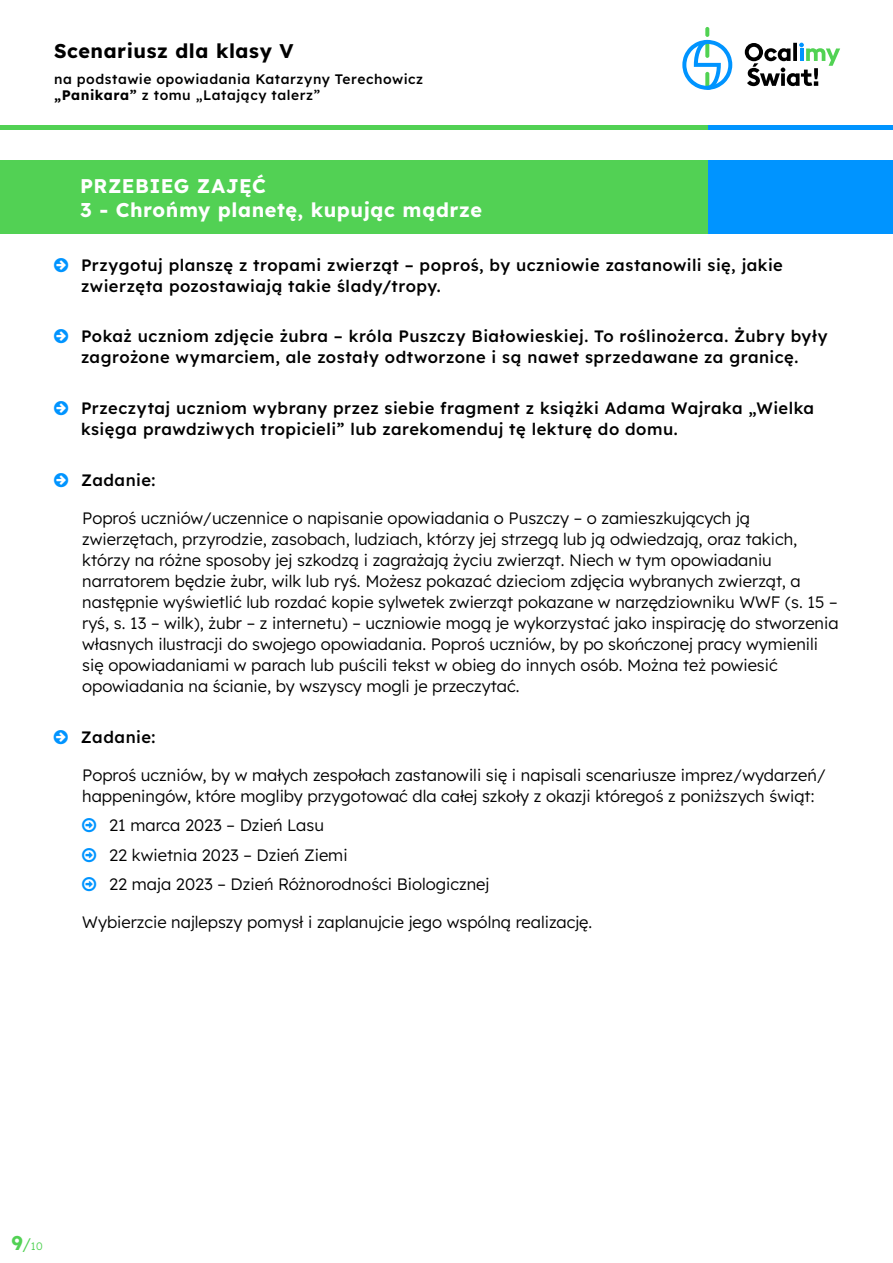
<style>
.page{position:relative;width:893px;height:1263px;background:#fff}
.page>*{position:absolute;margin:0;border:0;box-sizing:border-box;transform-origin:0 0}
.t1{font:700 19.8px/23.7px "Lexend";letter-spacing:.025em;color:#fff}
.t2{font:700 19.8px "Lexend";letter-spacing:.03em;color:#000}
.t3{font:300 16.5px/21px "Lexend";color:#000}
.t4{font:500 16.5px/21px "Lexend";letter-spacing:.03em;color:#000}
.t5{font:500 13.8px/16.5px "Lexend";letter-spacing:.035em;color:#000}
.t6{font:300 10.8px "Lexend";color:#52d154}
.s1{font-weight:700}
.s2{font-weight:700;font-size:19.8px}
.s3{font-size:16.8px}
</style>
<div class="page">
<div style="left:0;top:125px;width:893px;height:5px;background:#52d154"></div>
<div style="left:708px;top:125px;width:185px;height:5px;background:#0094ff"></div>
<svg style="left:705px;top:27px;width:4px;height:10px"></svg>
<svg style="left:682px;top:40px;width:50px;height:50px"></svg>
<svg style="left:745px;top:43px;width:95px;height:43px"></svg>
<div style="left:0;top:160px;width:893px;height:74px;background:#52d154"></div>
<div style="left:708px;top:160px;width:185px;height:74px;background:#0094ff"></div>
<p class="t2" style="left:54px;top:37px;width:241px">Scenariusz dla klasy V</p>
<p class="t5" style="left:54px;top:70px;width:371px">na podstawie opowiadania Katarzyny Terechowicz <span class="s1">„Panikara”</span> z tomu „Latający talerz”</p>
<p class="t1" style="left:80px;top:173px;width:403px">PRZEBIEG ZAJĘĆ<br>3 - Chrońmy planetę, kupując mądrze</p>
<p class="t4" style="left:81px;top:253px;width:703px">Przygotuj planszę z tropami zwierząt – poproś, by uczniowie zastanowili się, jakie zwierzęta pozostawiają takie ślady/tropy.</p>
<p class="t4" style="left:81px;top:325px;width:748px">Pokaż uczniom zdjęcie żubra – króla Puszczy Białowieskiej. To roślinożerca. Żubry były zagrożone wymarciem, ale zostały odtworzone i są nawet sprzedawane za granicę.</p>
<p class="t4" style="left:81px;top:397px;width:735px">Przeczytaj uczniom wybrany przez siebie fragment z książki Adama Wajraka „Wielka księga prawdziwych tropicieli” lub zarekomenduj tę lekturę do domu.</p>
<p class="t4" style="left:81px;top:468px;width:76px">Zadanie:</p>
<p class="t3" style="left:82px;top:507px;width:758px">Poproś uczniów/uczennice o napisanie opowiadania o Puszczy – o zamieszkujących ją zwierzętach, przyrodzie, zasobach, ludziach, którzy jej strzegą lub ją odwiedzają, oraz takich, którzy na różne sposoby jej szkodzą i zagrażają życiu zwierząt. Niech w tym opowiadaniu narratorem będzie żubr, wilk lub ryś. Możesz pokazać dzieciom zdjęcia wybranych zwierząt, a następnie wyświetlić lub rozdać kopie sylwetek zwierząt pokazane w narzędziowniku WWF (s. 15 – ryś, s. 13 – wilk), żubr – z internetu) – uczniowie mogą je wykorzystać jako inspirację do stworzenia własnych ilustracji do swojego opowiadania. Poproś uczniów, by po skończonej pracy wymienili się opowiadaniami w parach lub puścili tekst w obieg do innych osób. Można też powiesić opowiadania na ścianie, by wszyscy mogli je przeczytać.</p>
<p class="t4" style="left:81px;top:725px;width:76px">Zadanie:</p>
<p class="t3" style="left:82px;top:763px;width:745px">Poproś uczniów, by w małych zespołach zastanowili się i napisali scenariusze imprez/wydarzeń/ happeningów, które mogliby przygotować dla całej szkoły z okazji któregoś z poniższych świąt:</p>
<p class="t3" style="left:109px;top:810px;width:382px;line-height:29.5px">21 marca 2023 – Dzień Lasu<br>22 kwietnia 2023 – Dzień Ziemi<br>22 maja 2023 – Dzień Różnorodności Biologicznej</p>
<p class="t3" style="left:82px;top:911px;width:512px">Wybierzcie najlepszy pomysł i zaplanujcie jego wspólną realizację.</p>
<p class="t6" style="left:11px;top:1238px;width:33px"><span class="s2">9</span><span class="s3">/</span>10</p>
</div>
